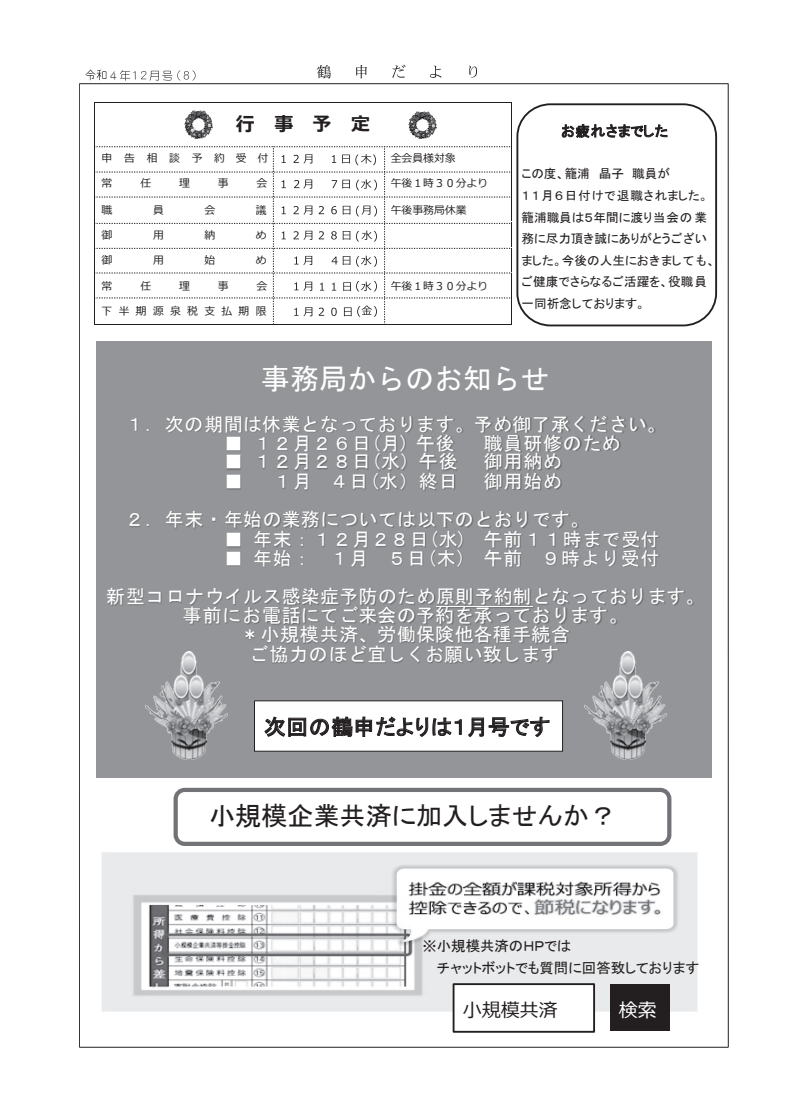
<style>
.page{position:relative;width:805px;height:1113px;background:#fff}
.page>*{position:absolute;margin:0;border:0;box-sizing:border-box;transform-origin:0 0}
.t1{font:28.75px "MS Gothic";color:#fff}
.t2{font:26.12px "MS P Gothic";color:#231f20}
.t3{font:21.62px "MS P Gothic";letter-spacing:.005em;color:#231f20}
.t4{font:18.88px/19.4px "MS Gothic";letter-spacing:.045em;color:#fff}
.t5{font:18.88px/37.8px "MS Gothic";color:#fff}
.t6{font:18.88px "Meiryo";color:#231f20}
.t7{font:700 18.88px "Meiryo";color:#231f20}
.t8{font:18.88px "Meiryo";color:#fff}
.t9{font:14.38px/21.6px "MS P Gothic";color:#231f20}
.t10{font:14.38px "MS P Gothic";letter-spacing:.045em;color:#231f20}
.t11{font:12.62px/21.6px "MS P Gothic";color:#231f20}
.t12{font:12.25px "HGP Kyokashotai";color:#231f20;scale:1.16 1}
.t13{font:10.75px "Meiryo";color:#231f20}
.t14{font:10.75px "Meiryo";letter-spacing:.585em;color:#231f20}
.t15{font:10.75px "Meiryo";letter-spacing:1.085em;color:#231f20}
</style>
<div class="page">
<hr style="left:79px;top:1047px;width:649px;height:1px;background:#231f20">
<hr style="left:79px;top:83px;width:649px;height:1px;background:#231f20">
<hr style="left:727px;top:84px;width:1px;height:963px;background:#231f20">
<hr style="left:79px;top:84px;width:1px;height:963px;background:#231f20">
<svg style="left:317px;top:65px;width:14px;height:14px"></svg>
<svg style="left:356px;top:65px;width:11px;height:14px"></svg>
<svg style="left:392px;top:65px;width:13px;height:13px"></svg>
<svg style="left:430px;top:66px;width:11px;height:12px"></svg>
<svg style="left:469px;top:66px;width:8px;height:12px"></svg>
<svg style="left:141px;top:70px;width:54px;height:11px"></svg>
<svg style="left:120px;top:70px;width:15px;height:11px"></svg>
<svg style="left:85px;top:70px;width:21px;height:10px"></svg>
<svg style="left:561px;top:124px;width:106px;height:14px"></svg>
<hr style="left:95px;top:102px;width:416px;height:1px;background:#231f20">
<hr style="left:94px;top:103px;width:1px;height:43px;background:#231f20">
<hr style="left:511px;top:103px;width:1px;height:43px;background:#231f20">
<div style="left:97px;top:342px;width:614px;height:435px;background:#939598"></div>
<img style="left:131px;top:416px;width:525px;height:17px">
<img style="left:212px;top:426px;width:432px;height:26px">
<img style="left:212px;top:445px;width:374px;height:20px">
<img style="left:227px;top:465px;width:335px;height:26px">
<img style="left:227px;top:484px;width:21px;height:7px">
<img style="left:130px;top:511px;width:440px;height:18px">
<img style="left:212px;top:522px;width:448px;height:19px">
<img style="left:227px;top:541px;width:433px;height:26px">
<img style="left:107px;top:580px;width:605px;height:38px">
<img style="left:171px;top:599px;width:480px;height:26px">
<img style="left:229px;top:617px;width:364px;height:20px">
<img style="left:245px;top:637px;width:323px;height:27px">
<div style="left:254px;top:700px;width:308px;height:51px;background:#fff;border:1px dashed #231f20"></div>
<svg style="left:264px;top:716px;width:197px;height:21px"></svg>
<svg style="left:468px;top:716px;width:81px;height:21px"></svg>
<img style="left:145px;top:652px;width:82px;height:107px">
<img style="left:184px;top:110px;width:28px;height:28px">
<div style="left:516px;top:103px;width:200px;height:223px;border:2px solid #231f20;border-radius:33px"></div>
<img style="left:584px;top:652px;width:82px;height:107px">
<img style="left:409px;top:111px;width:27px;height:28px">
<img style="left:102px;top:852px;width:596px;height:164px">
<div style="left:173px;top:788px;width:498px;height:58px;border:4px solid #727376;border-radius:9px"></div>
<div style="left:452px;top:983px;width:143px;height:49px;background:#fff;border:2px solid #231f20"></div>
<div style="left:609px;top:984px;width:60px;height:47px;background:#231f20"></div>
<svg style="left:94px;top:146px;width:418px;height:179px"></svg>
<p class="t12" style="left:110px;top:69px;width:7px">4</p>
<p class="t7" style="left:236px;top:111px;width:136px">行事予定</p>
<p class="t15" style="left:102px;top:151px;width:168px">申告相談予約受付</p>
<p class="t13" style="left:391px;top:151px;width:66px">全会員様対象</p>
<p class="t13" style="left:102px;top:176px;width:12px">常</p>
<p class="t13" style="left:140px;top:176px;width:12px">任</p>
<p class="t13" style="left:179px;top:176px;width:12px">理</p>
<p class="t13" style="left:218px;top:176px;width:12px">事</p>
<p class="t13" style="left:256px;top:176px;width:12px">会</p>
<p class="t13" style="left:391px;top:176px;width:99px">午後１時３０分より</p>
<p class="t13" style="left:102px;top:202px;width:12px">職</p>
<p class="t13" style="left:153px;top:202px;width:12px">員</p>
<p class="t13" style="left:204px;top:202px;width:12px">会</p>
<p class="t13" style="left:256px;top:202px;width:12px">議</p>
<p class="t13" style="left:391px;top:202px;width:77px">午後事務局休業</p>
<p class="t13" style="left:102px;top:227px;width:12px">御</p>
<p class="t13" style="left:153px;top:227px;width:12px">用</p>
<p class="t13" style="left:204px;top:227px;width:12px">納</p>
<p class="t13" style="left:256px;top:227px;width:12px">め</p>
<p class="t13" style="left:102px;top:252px;width:12px">御</p>
<p class="t13" style="left:153px;top:252px;width:12px">用</p>
<p class="t13" style="left:204px;top:252px;width:12px">始</p>
<p class="t13" style="left:256px;top:252px;width:12px">め</p>
<p class="t13" style="left:102px;top:278px;width:12px">常</p>
<p class="t13" style="left:140px;top:278px;width:12px">任</p>
<p class="t13" style="left:179px;top:278px;width:12px">理</p>
<p class="t13" style="left:218px;top:278px;width:12px">事</p>
<p class="t13" style="left:256px;top:278px;width:12px">会</p>
<p class="t13" style="left:391px;top:278px;width:99px">午後１時３０分より</p>
<p class="t14" style="left:102px;top:304px;width:166px">下半期源泉税支払期限</p>
<p class="t10" style="left:561px;top:124px;width:108px">お疲れさまでした</p>
<p class="t11" style="left:521px;top:163px;width:195px">この度、籠浦 晶子 職員が<br>１１月６日付けで退職されました。籠浦職員は５年間に渡り当会の業務に尽力頂き誠にありがとうございました。今後の人生におきましても、ご健康でさらなるご活躍を、役職員一同祈念しております。</p>
<h1 class="t1" style="left:261px;top:364px;width:290px">事務局からのお知らせ</h1>
<p class="t5" style="left:125px;top:405px;width:541px">１．次の期間は休業となっております。予め御了承ください。</p>
<p class="t4" style="left:224px;top:433px;width:232px">■ １２月２６日(月) 午後</p>
<p class="t4" style="left:483px;top:433px;width:138px">職員研修のため</p>
<p class="t4" style="left:224px;top:452px;width:235px">■ １２月２８日(水）午後</p>
<p class="t4" style="left:483px;top:452px;width:80px">御用納め</p>
<p class="t4" style="left:224px;top:472px;width:235px">■ １月 ４日(水）終日</p>
<p class="t5" style="left:125px;top:462px;width:465px;text-indent:358px">御用始め<br>２．年末・年始の業務については以下のとおりです。</p>
<p class="t4" style="left:224px;top:529px;width:436px">■ 年末：１２月２８日(水) 午前１１時まで受付</p>
<p class="t4" style="left:106px;top:538px;width:599px;line-height:38.6px;text-indent:118px">■ 年始： １月 ５日(木) 午前 ９時より受付<br>新型コロナウイルス感染症予防のため原則予約制となっております。</p>
<p class="t4" style="left:183px;top:605px;width:446px;text-align:center">事前にお電話にてご来会の予約を承っております。＊小規模共済、労働保険他各種手続含<br>ご協力のほど宜しくお願い致します</p>
<p class="t3" style="left:264px;top:716px;width:288px">次回の鶴申だよりは１月号です</p>
<h2 class="t2" style="left:209px;top:802px;width:408px">小規模企業共済に加入しませんか？</h2>
<p class="t9" style="left:437px;top:935px;width:264px;text-indent:-14px">※小規模共済のＨＰでは<br>チャットボットでも質問に回答致しております</p>
<p class="t6" style="left:463px;top:997px;width:96px">小規模共済</p>
<p class="t8" style="left:618px;top:997px;width:39px">検索</p>
</div>
